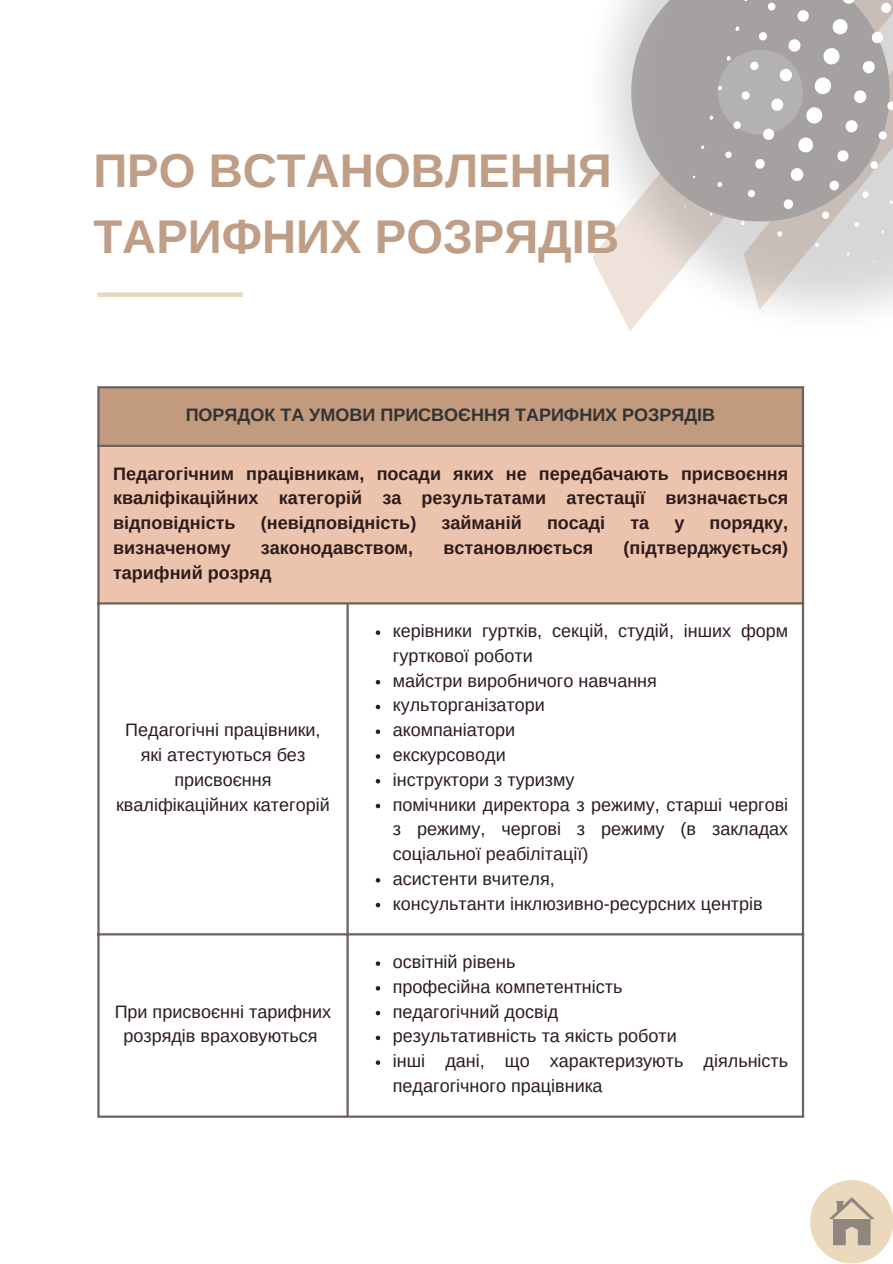
<style>
.page{position:relative;width:893px;height:1264px;background:#fff}
.page>*{position:absolute;margin:0;border:0;box-sizing:border-box;transform-origin:0 0}
.t1{font:700 47.25px/65.2px "Arimo";color:#bf9e87}
.t2{font:18px/24.8px "Arimo";color:#2d1c1c;text-align:center}
.t3{font:700 18px/24.8px "Arimo";color:#2d1c1c;text-align:justify}
.t4{font:700 18px "Arimo";color:#333}
</style>
<div class="page">
<img style="left:593px;top:0;width:299px;height:444px">
<div style="left:98px;top:387px;width:705px;height:59px;background:#c29a7d"></div>
<div style="left:98px;top:445px;width:705px;height:158px;background:#ecc3ad"></div>
<svg style="left:376px;top:630px;width:4px;height:5px"></svg>
<svg style="left:376px;top:680px;width:4px;height:4px"></svg>
<svg style="left:376px;top:704px;width:4px;height:5px"></svg>
<svg style="left:376px;top:729px;width:4px;height:5px"></svg>
<svg style="left:376px;top:754px;width:4px;height:4px"></svg>
<svg style="left:376px;top:779px;width:4px;height:4px"></svg>
<svg style="left:376px;top:803px;width:4px;height:5px"></svg>
<svg style="left:376px;top:878px;width:4px;height:4px"></svg>
<svg style="left:376px;top:902px;width:4px;height:5px"></svg>
<svg style="left:376px;top:961px;width:4px;height:4px"></svg>
<svg style="left:376px;top:986px;width:4px;height:4px"></svg>
<svg style="left:376px;top:1010px;width:4px;height:5px"></svg>
<svg style="left:376px;top:1035px;width:4px;height:5px"></svg>
<svg style="left:376px;top:1060px;width:4px;height:4px"></svg>
<hr style="left:97px;top:388px;width:3px;height:727px;background:#6d6261">
<hr style="left:346px;top:604px;width:3px;height:511px;background:#6d6261">
<hr style="left:801px;top:388px;width:3px;height:727px;background:#6d6261">
<hr style="left:97px;top:386px;width:707px;height:2px;background:#6d6261">
<hr style="left:97px;top:444px;width:707px;height:3px;background:#6d6261">
<hr style="left:97px;top:602px;width:707px;height:2px;background:#6d6261">
<hr style="left:97px;top:933px;width:707px;height:2px;background:#6d6261">
<hr style="left:97px;top:1115px;width:707px;height:2px;background:#6d6261">
<svg style="left:692px;top:0;width:200px;height:262px;background:#b7b3b2"></svg>
<div style="left:97px;top:292px;width:146px;height:5px;background:#e9d6bc"></div>
<div style="left:810px;top:1180px;width:82px;height:83px;background:#ebd9bd;border-radius:50%"></div>
<svg style="left:829px;top:1197px;width:45px;height:48px"></svg>
<p class="t1" style="left:93px;top:138px;width:527px">ПРО ВСТАНОВЛЕННЯ<br>ТАРИФНИХ РОЗРЯДІВ</p>
<p class="t4" style="left:186px;top:405px;width:531px">ПОРЯДОК ТА УМОВИ ПРИСВОЄННЯ ТАРИФНИХ РОЗРЯДІВ</p>
<p class="t3" style="left:113px;top:461px;width:676px">Педагогічним працівникам, посади яких не передбачають присвоєння кваліфікаційних категорій за результатами атестації визначається відповідність</p>
<p class="t3" style="left:261px;top:510px;width:157px">(невідповідність)</p>
<p class="t3" style="left:441px;top:510px;width:82px">займаній</p>
<p class="t3" style="left:547px;top:510px;width:60px">посаді</p>
<p class="t3" style="left:630px;top:510px;width:20px">та</p>
<p class="t3" style="left:674px;top:510px;width:12px">у</p>
<p class="t3" style="left:709px;top:510px;width:80px">порядку,</p>
<p class="t3" style="left:113px;top:535px;width:119px">визначеному</p>
<p class="t3" style="left:261px;top:535px;width:154px">законодавством,</p>
<p class="t3" style="left:443px;top:535px;width:151px">встановлюється</p>
<p class="t3" style="left:623px;top:535px;width:166px">(підтверджується)</p>
<p class="t3" style="left:113px;top:560px;width:160px">тарифний розряд</p>
<p class="t2" style="left:116px;top:717px;width:215px">Педагогічні працівники, які атестуються без присвоєння кваліфікаційних категорій</p>
<p class="t2" style="left:115px;top:999px;width:218px">При присвоєнні тарифних розрядів враховуються</p>
<p class="t2" style="left:393px;top:618px;width:397px;text-align:left">керівники гуртків, секцій, студій, інших форм гурткової роботи</p>
<p class="t2" style="left:393px;top:668px;width:265px">майстри виробничого навчання</p>
<p class="t2" style="left:393px;top:693px;width:154px">культорганізатори</p>
<p class="t2" style="left:393px;top:717px;width:124px">акомпаніатори</p>
<p class="t2" style="left:393px;top:742px;width:114px">екскурсоводи</p>
<p class="t2" style="left:393px;top:767px;width:183px">інструктори з туризму</p>
<p class="t2" style="left:393px;top:792px;width:397px;text-align:justify">помічники директора з режиму, старші чергові з режиму, чергові з режиму (в закладах соціальної реабілітації)</p>
<p class="t2" style="left:393px;top:866px;width:163px">асистенти вчителя,</p>
<p class="t2" style="left:393px;top:891px;width:371px">консультанти інклюзивно-ресурсних центрів</p>
<p class="t2" style="left:393px;top:949px;width:124px">освітній рівень</p>
<p class="t2" style="left:393px;top:974px;width:231px">професійна компетентність</p>
<p class="t2" style="left:393px;top:999px;width:167px">педагогічний досвід</p>
<p class="t2" style="left:393px;top:1023px;width:285px">результативність та якість роботи</p>
<p class="t2" style="left:393px;top:1048px;width:397px;text-align:left">інші дані, що характеризують діяльність педагогічного працівника</p>
</div>
